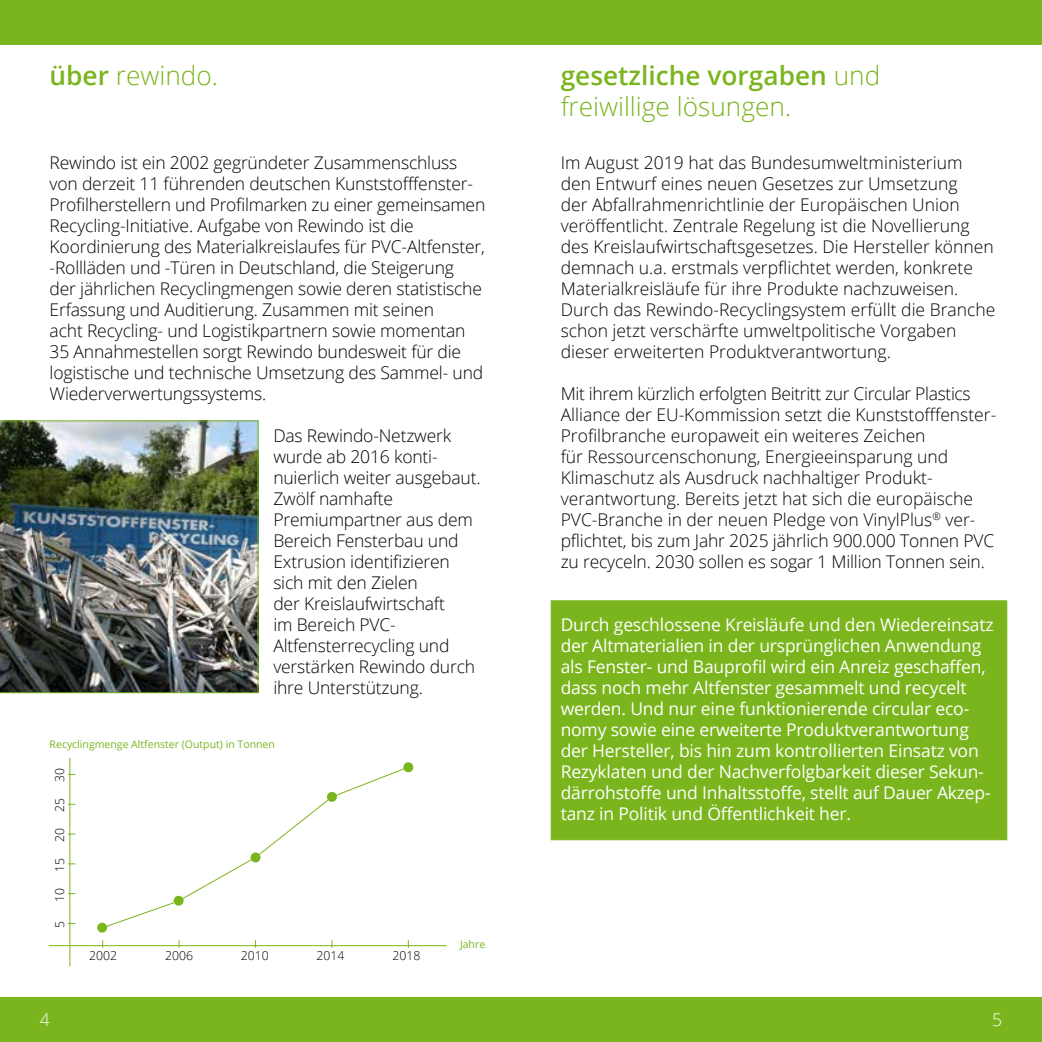
<style>
.page{position:relative;width:1042px;height:1042px;background:#fff}
.page>*{position:absolute;margin:0;border:0;box-sizing:border-box;transform-origin:0 0}
.t1{font:300 26.25px/31.5px "Open Sans";color:#7ab51d}
.t2{font:300 17.5px/21px "Open Sans";letter-spacing:-.01em;color:#000}
.t3{font:17.5px/21px "Open Sans";letter-spacing:-.01em;color:#fff}
.t4{font:300 17.5px "Open Sans";color:#fff}
.t5{font:300 12.25px "Open Sans";color:#000}
.t6{font:10.5px "Open Sans";color:#7ab51d}
.s1{font-weight:600}
</style>
<div class="page">
<div style="left:0;top:0;width:1042px;height:45px;background:#7ab51d"></div>
<div style="left:0;top:997px;width:1042px;height:45px;background:#7ab51d"></div>
<img style="left:0;top:420px;width:258px;height:273px">
<hr style="left:69px;top:758px;width:1px;height:208px;background:#7ab51d">
<hr style="left:49px;top:945px;width:397px;height:1px;background:#7ab51d">
<div style="left:97px;top:922px;width:10px;height:10px;background:#7ab51d;border-radius:50%"></div>
<div style="left:403px;top:762px;width:10px;height:10px;background:#7ab51d;border-radius:50%"></div>
<div style="left:551px;top:600px;width:456px;height:240px;background:#7ab51d;border:1px solid #7ab51d"></div>
<svg style="left:101px;top:766px;width:308px;height:163px"></svg>
<h1 class="t1" style="left:50px;top:59px;width:170px"><span class="s1">über</span> rewindo.</h1>
<p class="t2" style="left:50px;top:151px;width:437px">Rewindo ist ein 2002 gegründeter Zusammenschluss von derzeit 11 führenden deutschen Kunststofffenster-Profilherstellern und Profilmarken zu einer gemeinsamen Recycling-Initiative. Aufgabe von Rewindo ist die Koordinierung des Materialkreislaufes für PVC-Altfenster, -Rollläden und -Türen in Deutschland, die Steigerung<br>der jährlichen Recyclingmengen sowie deren statistische Erfassung und Auditierung. Zusammen mit seinen<br>acht Recycling- und Logistikpartnern sowie momentan 35 Annahmestellen sorgt Rewindo bundesweit für die logistische und technische Umsetzung des Sammel- und Wiederverwertungssystems.</p>
<p class="t2" style="left:273px;top:424px;width:209px">Das Rewindo-Netzwerk wurde ab 2016 konti&shy;nuierlich weiter ausgebaut.<br>Zwölf namhafte<br>Premiumpartner aus dem<br>Bereich Fensterbau und<br>Extrusion identifizieren sich mit den Zielen<br>der Kreislaufwirtschaft<br>im Bereich PVC-<br>Altfensterrecycling und verstärken Rewindo durch ihre Unterstützung.</p>
<p class="t6" style="left:50px;top:737px;width:227px">Recyclingmenge Altfenster (Output) in Tonnen</p>
<p class="t5" style="left:51px;top:782px;width:15px;rotate:-90deg">30</p>
<p class="t5" style="left:51px;top:812px;width:15px;rotate:-90deg">25</p>
<p class="t5" style="left:51px;top:842px;width:15px;rotate:-90deg">20</p>
<p class="t5" style="left:51px;top:872px;width:15px;rotate:-90deg">15</p>
<p class="t5" style="left:51px;top:902px;width:15px;rotate:-90deg">10</p>
<p class="t5" style="left:51px;top:928px;width:8px;rotate:-90deg">5</p>
<p class="t5" style="left:89px;top:947px;width:29px">2002</p>
<p class="t5" style="left:165px;top:947px;width:29px">2006</p>
<p class="t5" style="left:241px;top:947px;width:29px">2010</p>
<p class="t5" style="left:317px;top:947px;width:29px">2014</p>
<p class="t5" style="left:392px;top:947px;width:29px">2018</p>
<p class="t6" style="left:460px;top:937px;width:27px">Jahre</p>
<h1 class="t1" style="left:561px;top:59px;width:321px"><span class="s1">gesetzliche vorgaben</span> und freiwillige lösungen.</h1>
<p class="t2" style="left:561px;top:151px;width:436px">Im August 2019 hat das Bundesumweltministerium den Entwurf eines neuen Gesetzes zur Umsetzung<br>der Abfallrahmenrichtlinie der Europäischen Union veröffentlicht. Zentrale Regelung ist die Novellierung des Kreislaufwirtschaftsgesetzes. Die Hersteller können demnach u.a. erstmals verpflichtet werden, konkrete Materialkreisläufe für ihre Produkte nachzuweisen.<br>Durch das Rewindo-Recyclingsystem erfüllt die Branche schon jetzt verschärfte umweltpolitische Vorgaben dieser erweiterten Produktverantwortung.</p>
<p class="t2" style="left:561px;top:382px;width:437px">Mit ihrem kürzlich erfolgten Beitritt zur Circular Plastics Alliance der EU-Kommission setzt die Kunststofffenster-Profilbranche europaweit ein weiteres Zeichen<br>für Ressourcenschonung, Energieeinsparung und Klimaschutz als Ausdruck nachhaltiger Produkt&shy;verantwortung. Bereits jetzt hat sich die europäische PVC-Branche in der neuen Pledge von VinylPlus<sup>®</sup> ver&shy;pflichtet, bis zum Jahr 2025 jährlich 900.000 Tonnen PVC zu recyceln. 2030 sollen es sogar 1 Million Tonnen sein.</p>
<p class="t3" style="left:561px;top:613px;width:434px">Durch geschlossene Kreisläufe und den Wiedereinsatz der Altmaterialien in der ursprünglichen Anwendung als Fenster- und Bauprofil wird ein Anreiz geschaffen, dass noch mehr Altfenster gesammelt und recycelt werden. Und nur eine funktionierende circular eco&shy;nomy sowie eine erweiterte Produktverantwortung der Hersteller, bis hin zum kontrollierten Einsatz von Rezyklaten und der Nachverfolgbarkeit dieser Sekun&shy;därrohstoffe und Inhaltsstoffe, stellt auf Dauer Akzep&shy;tanz in Politik und Öffentlichkeit her.</p>
<p class="t4" style="left:40px;top:1007px;width:11px">4</p>
<p class="t4" style="left:992px;top:1007px;width:11px">5</p>
</div>
